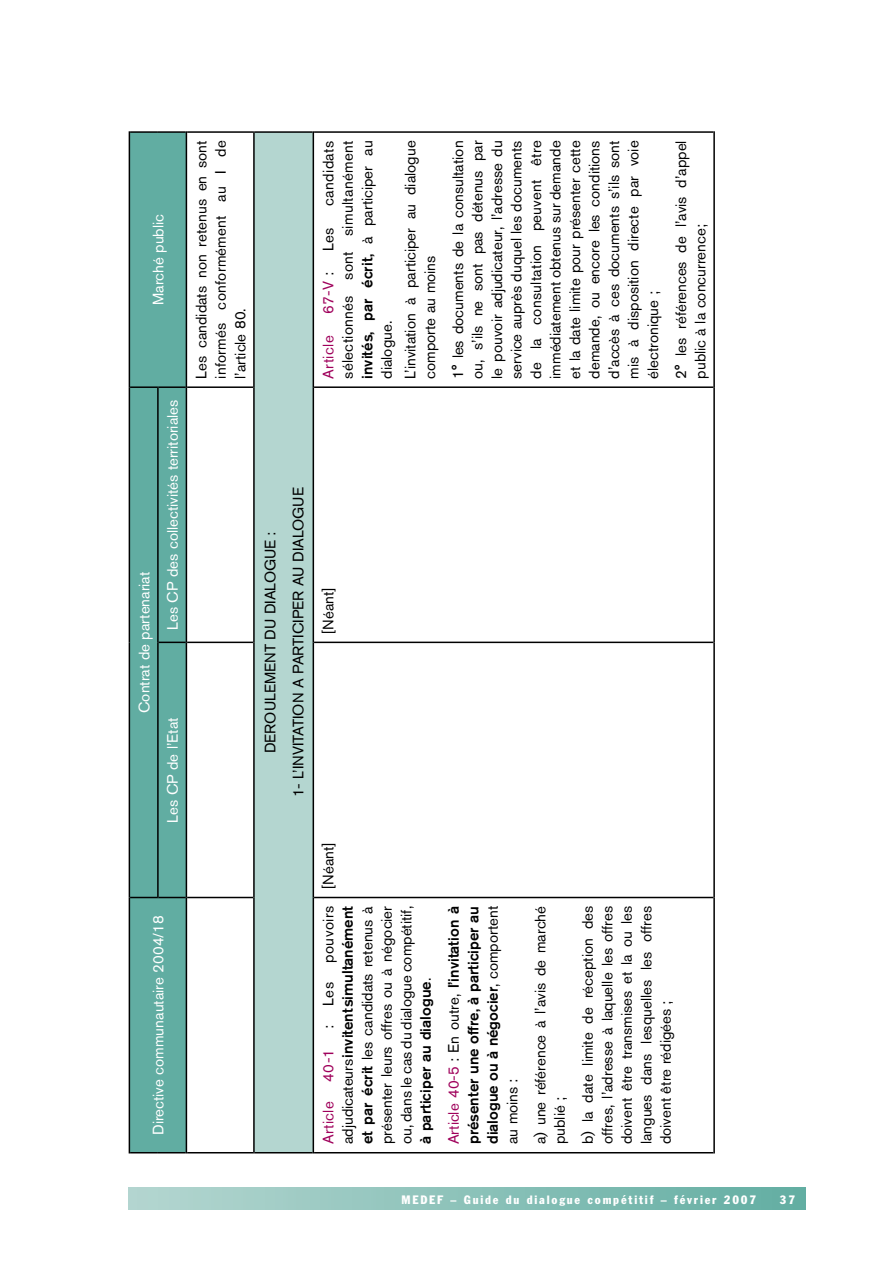
<style>
.page{position:relative;width:893px;height:1263px;background:#fff}
.page>*{position:absolute;margin:0;border:0;box-sizing:border-box;transform-origin:0 0}
.t1{font:15px/19.5px "Akzidenz Grotesk BQ";color:#000;text-align:justify}
.t2{font:15px "Akzidenz Grotesk BQ";color:#fff}
.t3{font:500 15px/19.5px "Akzidenz Grotesk BQ";color:#000;text-align:justify}
.t4{font:15px "Akzidenz Grotesk BQ";letter-spacing:.025em;color:#9f005b}
.t5{font:condensed 12px "Franklin Gothic BT";letter-spacing:.15em;color:#fff}
.s1{font-weight:500}
.s2{color:#000}
.s3{font-weight:400;color:#9f005b}
.s4{font-weight:400}
</style>
<div class="page">
<div style="left:129px;top:1187px;width:677px;height:23px;background:linear-gradient(to right,#b5d6d0,#62aea2)"></div>
<div style="left:130px;top:133px;width:56px;height:1019px;background:#61ada2"></div>
<div style="left:254px;top:132px;width:59px;height:1021px;background:#b4d6d0"></div>
<hr style="left:129px;top:897px;width:1px;height:256px;background:#000">
<hr style="left:129px;top:642px;width:1px;height:255px;background:#000">
<hr style="left:129px;top:387px;width:1px;height:255px;background:#000">
<hr style="left:129px;top:131px;width:1px;height:256px;background:#000">
<hr style="left:130px;top:386px;width:27px;height:2px;background:#000">
<hr style="left:130px;top:131px;width:28px;height:2px;background:#000">
<svg style="left:130px;top:1152px;width:56px;height:1px"></svg>
<hr style="left:157px;top:642px;width:2px;height:256px;background:#000">
<svg style="left:130px;top:897px;width:56px;height:1px"></svg>
<hr style="left:157px;top:386px;width:2px;height:256px;background:#000">
<svg style="left:159px;top:642px;width:27px;height:1px"></svg>
<hr style="left:159px;top:386px;width:27px;height:2px;background:#000">
<hr style="left:158px;top:131px;width:28px;height:2px;background:#000">
<hr style="left:186px;top:897px;width:1px;height:256px;background:#000">
<hr style="left:187px;top:1152px;width:66px;height:1px;background:#000">
<hr style="left:186px;top:642px;width:1px;height:255px;background:#000">
<hr style="left:187px;top:897px;width:66px;height:1px;background:#000">
<hr style="left:186px;top:387px;width:1px;height:255px;background:#000">
<hr style="left:187px;top:642px;width:66px;height:1px;background:#000">
<hr style="left:186px;top:131px;width:1px;height:256px;background:#000">
<hr style="left:187px;top:386px;width:66px;height:2px;background:#000">
<hr style="left:187px;top:131px;width:66px;height:2px;background:#000">
<hr style="left:253px;top:897px;width:2px;height:256px;background:#000">
<hr style="left:255px;top:1152px;width:58px;height:1px;background:#000">
<hr style="left:253px;top:642px;width:2px;height:255px;background:#000">
<hr style="left:253px;top:387px;width:2px;height:255px;background:#000">
<hr style="left:253px;top:131px;width:2px;height:256px;background:#000">
<hr style="left:255px;top:131px;width:58px;height:2px;background:#000">
<hr style="left:313px;top:897px;width:1px;height:256px;background:#000">
<hr style="left:314px;top:1152px;width:399px;height:1px;background:#000">
<hr style="left:313px;top:642px;width:1px;height:255px;background:#000">
<hr style="left:314px;top:897px;width:399px;height:1px;background:#000">
<hr style="left:313px;top:387px;width:1px;height:255px;background:#000">
<hr style="left:314px;top:642px;width:399px;height:1px;background:#000">
<hr style="left:313px;top:131px;width:1px;height:256px;background:#000">
<hr style="left:314px;top:386px;width:399px;height:2px;background:#000">
<hr style="left:314px;top:131px;width:399px;height:2px;background:#000">
<hr style="left:713px;top:897px;width:2px;height:256px;background:#000">
<hr style="left:713px;top:642px;width:2px;height:255px;background:#000">
<hr style="left:713px;top:387px;width:2px;height:255px;background:#000">
<hr style="left:713px;top:131px;width:2px;height:256px;background:#000">
<p class="t2" style="left:149px;top:305px;width:93px;rotate:-90deg">Marché public</p>
<p class="t2" style="left:135px;top:713px;width:143px;rotate:-90deg">Contrat de partenariat</p>
<p class="t2" style="left:164px;top:630px;width:231px;rotate:-90deg">Les CP des collectivités territoriales</p>
<p class="t2" style="left:164px;top:822px;width:107px;rotate:-90deg">Les CP de l’Etat</p>
<p class="t1" style="left:191px;top:379px;width:240px;rotate:-90deg">Les candidats non retenus en sont informés conformément au I de l’article 80.</p>
<p class="t2" style="left:149px;top:1135px;width:221px;rotate:-90deg">Directive communautaire 2004/18</p>
<p class="t1" style="left:318px;top:379px;width:240px;text-indent:172px;rotate:-90deg">candidats sélectionnés sont simultanément <span class="s1">invités, par écrit,</span> à participer au dialogue.</p>
<p class="t1" style="left:400px;top:379px;width:240px;rotate:-90deg">L’invitation à participer au dialogue comporte au moins</p>
<p class="t1" style="left:448px;top:379px;width:240px;rotate:-90deg">1° les documents de la consultation ou, s’ils ne sont pas détenus par le pouvoir adjudicateur, l’adresse du service auprès duquel les documents de la consultation peuvent être immédiatement obtenus sur demande et la date limite pour présenter cette demande, ou encore les conditions d’accès à ces documents s’ils sont mis à disposition directe par voie électronique ;</p>
<p class="t1" style="left:671px;top:379px;width:240px;rotate:-90deg">2° les références de l’avis d’appel public à la concurrence;</p>
<p class="t1" style="left:318px;top:251px;width:25px;rotate:-90deg">Les</p>
<p class="t4" style="left:319px;top:314px;width:44px;rotate:-90deg">67-V <span class="s2">:</span></p>
<p class="t4" style="left:319px;top:379px;width:45px;rotate:-90deg">Article</p>
<p class="t1" style="left:256px;top:797px;width:312px;line-height:28px;text-align:center;rotate:-90deg">DEROULEMENT DU DIALOGUE :<br>1- L’INVITATION A PARTICIPER AU DIALOGUE</p>
<p class="t1" style="left:318px;top:634px;width:48px;rotate:-90deg">[Néant]</p>
<p class="t1" style="left:318px;top:889px;width:48px;rotate:-90deg">[Néant]</p>
<p class="t1" style="left:318px;top:1144px;width:240px;text-indent:181px;rotate:-90deg">pouvoirs adjudicateurs <span class="s1">invitent simultanément et par écrit</span> les candidats retenus à présenter leurs offres ou à négocier ou, dans le cas du dialogue compétitif, <span class="s1">à participer au dialogue</span>.</p>
<p class="t3" style="left:444px;top:1144px;width:240px;rotate:-90deg"><span class="s3">Article 40-5</span> <span class="s4">: En outre,</span> l’invitation à présenter une offre, à participer au dialogue ou à négocier<span class="s4">, comportent au moins :</span></p>
<p class="t1" style="left:530px;top:1144px;width:240px;rotate:-90deg">a) une référence à l’avis de marché publié ;</p>
<p class="t1" style="left:578px;top:1144px;width:240px;rotate:-90deg">b) la date limite de réception des offres, l’adresse à laquelle les offres doivent être transmises et la ou les langues dans lesquelles les offres doivent être rédigées ;</p>
<p class="t1" style="left:318px;top:1006px;width:25px;rotate:-90deg">Les</p>
<p class="t1" style="left:318px;top:1029px;width:6px;rotate:-90deg">:</p>
<p class="t4" style="left:319px;top:1082px;width:35px;rotate:-90deg">40-1</p>
<p class="t4" style="left:319px;top:1144px;width:45px;rotate:-90deg">Article</p>
<p class="t5" style="left:401px;top:1192px;width:10px">MEDEF</p>
<p class="t5" style="left:451px;top:1192px;width:307px">– Guide du dialogue compétitif – février 2007</p>
<p class="t5" style="left:780px;top:1192px;width:17px">37</p>
</div>
